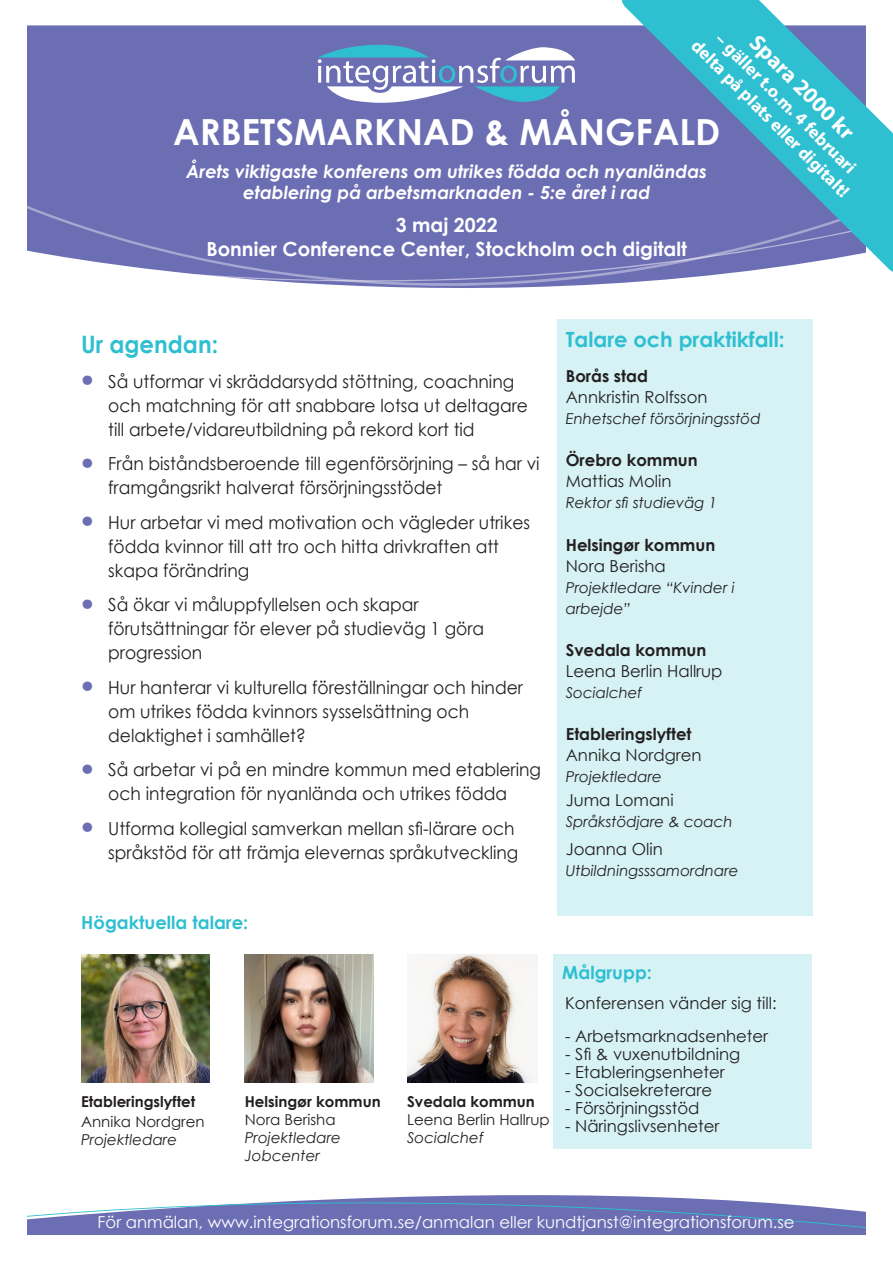
<style>
.page{position:relative;width:893px;height:1263px;background:#fff}
.page>*{position:absolute;margin:0;border:0;box-sizing:border-box;transform-origin:0 0}
.t1{font:700 36px "Century Gothic";color:#fff}
.t2{font:700 24px "Century Gothic";color:#2ebfd1;scale:.95 1}
.t3{font:700 22.5px "Myriad Pro";color:#fff}
.t4{font:700 21px "Century Gothic";color:#2ebfd1}
.t5{font:700 19.5px/24px "Century Gothic";color:#fff;text-align:center}
.t6{font:18px/24px "Century Gothic";color:#231f20;scale:.95 1}
.t7{font:italic 700 18px/21px "Century Gothic";color:#fff;text-align:center}
.t8{font:700 18px "Myriad Pro";color:#fff}
.t9{font:700 18px "Century Gothic";color:#2ebfd1}
.t10{font:16.5px/21px "Century Gothic";color:#231f20}
.t11{font:700 16.5px/21px "Century Gothic";color:#231f20}
.t12{font:16.5px "Century Gothic";color:#fff}
.t13{font:italic 15px/18px "Century Gothic";color:#231f20}
.t14{font:700 15px/19.8px "Century Gothic";color:#231f20}
.t15{font:15px/18px "Century Gothic";color:#231f20}
.s1{font-family:"Myriad Pro";font-size:45px;color:#6c6eb3}
.s2{font-weight:400}
.s3{font-weight:700}
.s4{font-style:normal}
.s5{font-style:italic}
</style>
<div class="page">
<svg style="left:27px;top:25px;width:786px;height:315px;fill:#6c6eb3"></svg>
<svg style="left:27px;top:170px;width:786px;height:117px;fill:#6c6eb3"></svg>
<svg style="left:27px;top:187px;width:786px;height:96px;background:#797bba"></svg>
<svg style="left:295px;top:1195px;width:443px;height:6px;fill:#6c6eb3"></svg>
<svg style="left:27px;top:1201px;width:839px;height:33px;background:#787ebb"></svg>
<svg style="left:617px;top:0;width:276px;height:277px;background:#659cc6"></svg>
<div style="left:557px;top:319px;width:255px;height:596px;background:#d6f2f5"></div>
<svg style="left:318px;top:45px;width:257px;height:58px"></svg>
<div style="left:553px;top:954px;width:259px;height:194px;background:#d6f2f5"></div>
<img style="left:81px;top:954px;width:128px;height:129px">
<img style="left:245px;top:954px;width:128px;height:129px">
<img style="left:407px;top:954px;width:131px;height:129px">
<p class="t3" style="left:764px;top:28px;width:139px;rotate:45deg">Spara 2000 kr</p>
<p class="t8" style="left:727px;top:28px;width:192px;rotate:45deg">– gäller t.o.m. 4 februari</p>
<p class="t8" style="left:703px;top:34px;width:216px;rotate:45deg">delta på plats eller digitalt!</p>
<p class="t1" style="left:173px;top:105px;width:549px">ARBETSMARKNAD &amp; MÅNGFALD</p>
<p class="t7" style="left:186px;top:160px;width:522px">Årets viktigaste konferens om utrikes födda och nyanländas etablering på arbetsmarknaden - 5:e året i rad</p>
<p class="t5" style="left:206px;top:212px;width:482px">3 maj 2022<br>Bonnier Conference Center, Stockholm och digitalt</p>
<p class="t2" style="left:81px;top:326px;width:146px">Ur agendan:</p>
<p class="t6" style="left:108px;top:369px;width:443px;text-indent:-27px"><span class="s1">•</span> Så utformar vi skräddarsydd stöttning, coachning och matchning för att snabbare lotsa ut deltagare till arbete/vidareutbildning på rekord kort tid</p>
<p class="t6" style="left:108px;top:451px;width:456px;text-indent:-27px"><span class="s1">•</span> Från biståndsberoende till egenförsörjning – så har vi framgångsrikt halverat försörjningsstödet</p>
<p class="t6" style="left:108px;top:510px;width:445px;text-indent:-27px"><span class="s1">•</span> Hur arbetar vi med motivation och vägleder utrikes födda kvinnor till att tro och hitta drivkraften att skapa förändring</p>
<p class="t6" style="left:108px;top:592px;width:397px;text-indent:-27px"><span class="s1">•</span> Så ökar vi måluppfyllelsen och skapar förutsättningar för elever på studieväg 1 göra progression</p>
<p class="t6" style="left:108px;top:675px;width:438px;text-indent:-27px"><span class="s1">•</span> Hur hanterar vi kulturella föreställningar och hinder om utrikes födda kvinnors sysselsättning och delaktighet i samhället?</p>
<p class="t6" style="left:81px;top:757px;width:486px;text-align:center"><span class="s1">•</span> Så arbetar vi på en mindre kommun med etablering och integration för nyanlända och utrikes födda</p>
<p class="t6" style="left:81px;top:816px;width:462px;text-align:right"><span class="s1">•</span> Utforma kollegial samverkan mellan sfi-lärare och språkstöd för att främja elevernas språkutveckling</p>
<p class="t4" style="left:566px;top:323px;width:220px">Talare och praktikfall:</p>
<p class="t11" style="left:566px;top:365px;width:84px">Borås stad</p>
<p class="t10" style="left:566px;top:387px;width:143px">Annkristin Rolfsson</p>
<p class="t13" style="left:566px;top:410px;width:196px">Enhetschef försörjningsstöd</p>
<p class="t11" style="left:566px;top:449px;width:133px">Örebro kommun<br><span class="s2">Mattias Molin</span></p>
<p class="t13" style="left:566px;top:494px;width:153px">Rektor sfi studieväg 1</p>
<p class="t11" style="left:566px;top:533px;width:151px">Helsingør kommun<br><span class="s2">Nora Berisha</span></p>
<p class="t13" style="left:566px;top:576px;width:170px;line-height:21px">Projektledare “Kvinder i arbejde”</p>
<p class="t10" style="left:566px;top:639px;width:158px"><span class="s3">Svedala kommun<br></span>Leena Berlin Hallrup</p>
<p class="t13" style="left:566px;top:683px;width:78px">Socialchef</p>
<p class="t11" style="left:566px;top:722px;width:137px">Etableringslyftet<br><span class="s2">Annika Nordgren</span></p>
<p class="t13" style="left:566px;top:767px;width:98px">Projektledare</p>
<p class="t10" style="left:566px;top:789px;width:109px">Juma Lomani</p>
<p class="t13" style="left:566px;top:812px;width:168px">Språkstödjare &amp; coach</p>
<p class="t10" style="left:566px;top:838px;width:99px">Joanna Olin</p>
<p class="t13" style="left:566px;top:861px;width:174px">Utbildningsssamordnare</p>
<p class="t9" style="left:81px;top:909px;width:169px">Högaktuella talare:</p>
<p class="t14" style="left:81px;top:1091px;width:125px">Etableringslyftet<br><span class="s2">Annika Nordgren</span></p>
<p class="t13" style="left:81px;top:1130px;width:98px">Projektledare</p>
<p class="t14" style="left:245px;top:1091px;width:137px">Helsingør kommun</p>
<p class="t13" style="left:245px;top:1110px;width:98px"><span class="s4">Nora Berisha<br></span>Projektledare<br>Jobcenter</p>
<p class="t14" style="left:407px;top:1091px;width:129px">Svedala kommun</p>
<p class="t15" style="left:407px;top:1110px;width:144px">Leena Berlin Hallrup<br><span class="s5">Socialchef</span></p>
<p class="t9" style="left:562px;top:959px;width:91px">Målgrupp:</p>
<p class="t10" style="left:565px;top:992px;width:213px">Konferensen vänder sig till:</p>
<p class="t10" style="left:565px;top:1025px;width:205px">- Arbetsmarknadsenheter</p>
<p class="t10" style="left:565px;top:1043px;width:177px">- Sfi &amp; vuxenutbildning</p>
<p class="t10" style="left:565px;top:1061px;width:161px">- Etableringsenheter</p>
<p class="t10" style="left:565px;top:1079px;width:148px">- Socialsekreterare</p>
<p class="t10" style="left:565px;top:1097px;width:136px">- Försörjningsstöd</p>
<p class="t10" style="left:565px;top:1115px;width:156px">- Näringslivsenheter</p>
<p class="t12" style="left:98px;top:1211px;width:698px">För anmälan, www.integrationsforum.se/anmalan eller kundtjanst@integrationsforum.se</p>
</div>
